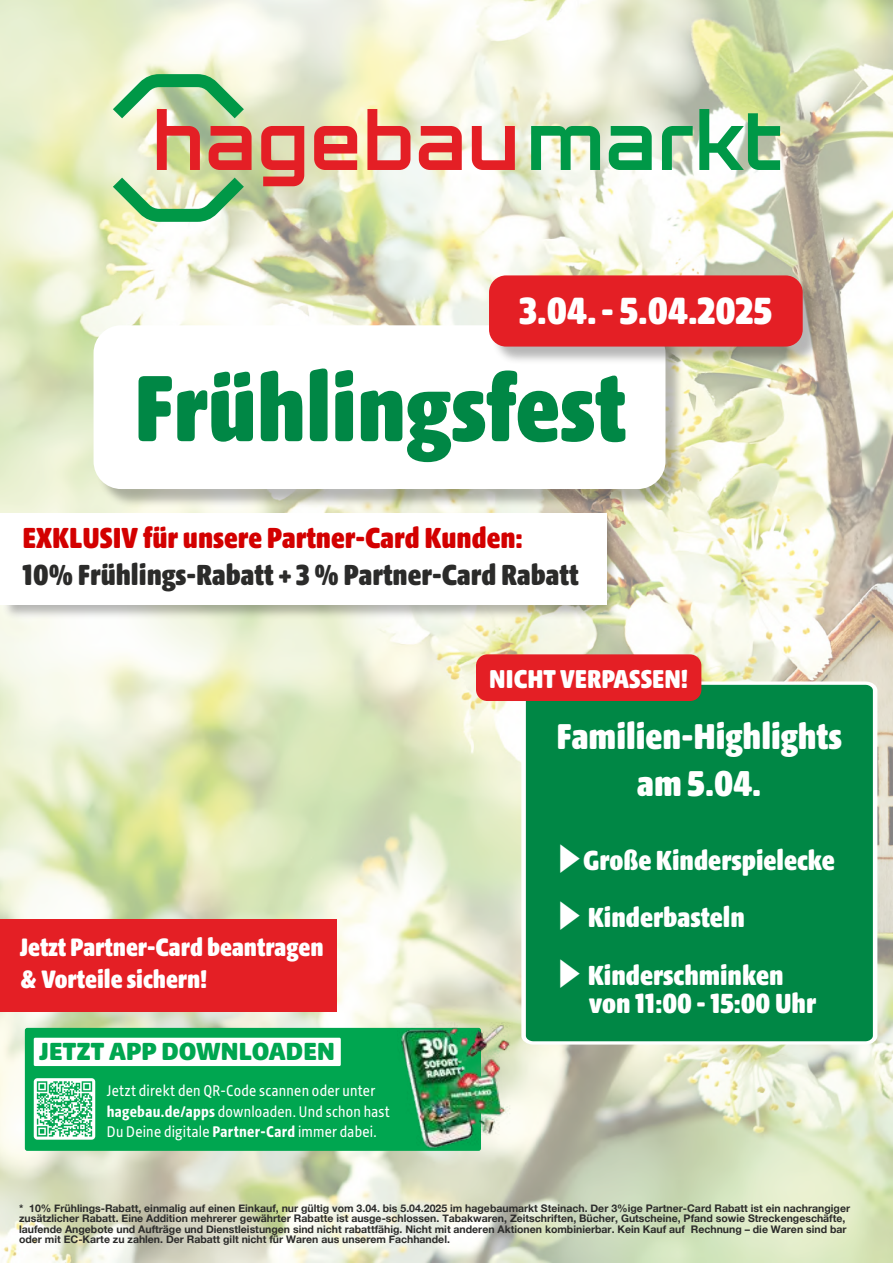
<style>
.page{position:relative;width:893px;height:1263px;background:#fff}
.page>*{position:absolute;margin:0;border:0;box-sizing:border-box;transform-origin:0 0}
.t1{font:102px "Hagebau Beta Condensed";color:#008745}
.t2{font:41.1px "Hagebau Beta Condensed";color:#fff}
.t3{font:39px/46.8px "Hagebau Beta Condensed";color:#fff;text-align:center}
.t4{font:31.5px "Hagebau Beta Condensed";color:#2b2b2a}
.t5{font:31.5px "Hagebau Beta Condensed";color:#d30000}
.t6{font:30px/57.6px "Hagebau Beta Condensed";color:#fff}
.t7{font:28.05px "Hagebau Beta Condensed";color:#fff}
.t8{font:27.45px/32.4px "Hagebau Beta Condensed";color:#fff}
.t9{font:900 26.85px "Hagebau";letter-spacing:.005em;color:#00a650}
.t10{font:16.8px/20.1px "Hagebau Condensed";letter-spacing:.015em;color:#fff}
.t11{font:700 10.5px/10.5px "Helvetica Neue";color:#2b2b2a}
.s1{font-weight:700}
.s2{font-family:"Koz Min Pr 6 N"}
.s3{font-style:inherit}
</style>
<div class="page">
<img style="left:0;top:0;width:892px;height:1262px">
<svg style="left:113px;top:74px;width:139px;height:148px;background:#b4bd93"></svg>
<svg style="left:261px;top:126px;width:43px;height:60px;background:#df6156"></svg>
<svg style="left:314px;top:126px;width:43px;height:44px;background:#e5544d"></svg>
<svg style="left:367px;top:109px;width:43px;height:61px;background:#e67d6f"></svg>
<svg style="left:419px;top:126px;width:43px;height:44px;background:#e75855"></svg>
<svg style="left:472px;top:126px;width:43px;height:44px"></svg>
<svg style="left:531px;top:126px;width:69px;height:44px"></svg>
<svg style="left:609px;top:126px;width:43px;height:44px;background:#43b274"></svg>
<svg style="left:662px;top:126px;width:31px;height:44px"></svg>
<svg style="left:699px;top:109px;width:81px;height:61px"></svg>
<div style="left:96px;top:328px;width:588px;height:180px;background:#2b2b2a;opacity:.34"></div>
<div style="left:94px;top:325px;width:571px;height:164px;background:#fff;border-radius:28px"></div>
<div style="left:2px;top:515px;width:616px;height:105px;background:#2b2b2a;opacity:.34"></div>
<div style="left:491px;top:278px;width:330px;height:87px;background:#2b2b2a;opacity:.34"></div>
<div style="left:489px;top:275px;width:314px;height:72px;background:#e41f25;border-radius:17px"></div>
<div style="left:0;top:919px;width:336px;height:93px;background:#e41f25"></div>
<div style="left:519px;top:680px;width:361px;height:366px;background:#008745"></div>
<div style="left:476px;top:654px;width:225px;height:47px;background:#e41f25;border-radius:11px"></div>
<div style="left:0;top:513px;width:606px;height:91px;background:#fff"></div>
<div style="left:25px;top:1028px;width:456px;height:123px;background:#00a650;border-radius:2px"></div>
<svg style="left:34px;top:1078px;width:61px;height:62px"></svg>
<svg style="left:37px;top:1081px;width:55px;height:55px"></svg>
<div style="left:34px;top:1038px;width:307px;height:28px;background:#fff"></div>
<img style="left:398px;top:1023px;width:114px;height:125px">
<h2 class="t2" style="left:520px;top:290px;width:254px">3.04. - 5.04.2025</h2>
<h1 class="t1" style="left:134px;top:358px;width:493px">Frühlingsfest</h1>
<h3 class="t5" style="left:23px;top:522px;width:502px">EXKLUSIV für unsere Partner-Card Kunden:</h3>
<h3 class="t4" style="left:23px;top:559px;width:557px">10% Frühlings-Rabatt + 3 % Partner-Card Rabatt</h3>
<h3 class="t7" style="left:489px;top:665px;width:201px">NICHT VERPASSEN!</h3>
<h3 class="t8" style="left:20px;top:931px;width:305px">Jetzt Partner-Card beantragen &amp; Vorteile sichern!</h3>
<h3 class="t9" style="left:39px;top:1035px;width:297px">JETZT APP DOWNLOADEN</h3>
<h3 class="t10" style="left:107px;top:1081px;width:284px">Jetzt direkt den QR-Code scannen oder unter <span class="s1">hagebau.de/apps</span> downloaden. Und schon hast<br>Du Deine digitale <span class="s1">Partner-Card</span> immer dabei.</h3>
<h3 class="t3" style="left:557px;top:714px;width:287px">Familien-Highlights am 5.04.</h3>
<h3 class="t6" style="left:553px;top:832px;width:283px"><span class="s2">▶</span>Große Kinderspielecke <span class="s2">▶</span> Kinderbasteln<br><span class="s2">▶</span> Kinderschminken</h3>
<h3 class="t6" style="left:589px;top:975px;width:228px">von 11:00 - 15:00 Uhr</h3>
<p class="t11" style="left:19px;top:1203px;width:833px">* 10% Frühlings-Rabatt, einmalig auf einen Einkauf, nur gültig vom <span class="s3">3.04</span>. bis <span class="s3">5.04.2025</span> im hagebaumarkt Steinach. Der 3%ige Partner-Card Rabatt ist ein nachrangiger zusätzlicher Rabatt. Eine Addition mehrerer gewährter Rabatte ist ausge-schlossen. Tabakwaren, Zeitschriften, Bücher, Gutscheine, Pfand sowie Streckengeschäfte, laufende Angebote und Aufträge und Dienstleistungen sind nicht rabattfähig. Nicht mit anderen Aktionen kombinierbar. Kein Kauf auf Rechnung – die Waren sind bar oder mit EC-Karte zu zahlen. Der Rabatt gilt nicht für Waren aus unserem Fachhandel.</p>
</div>
